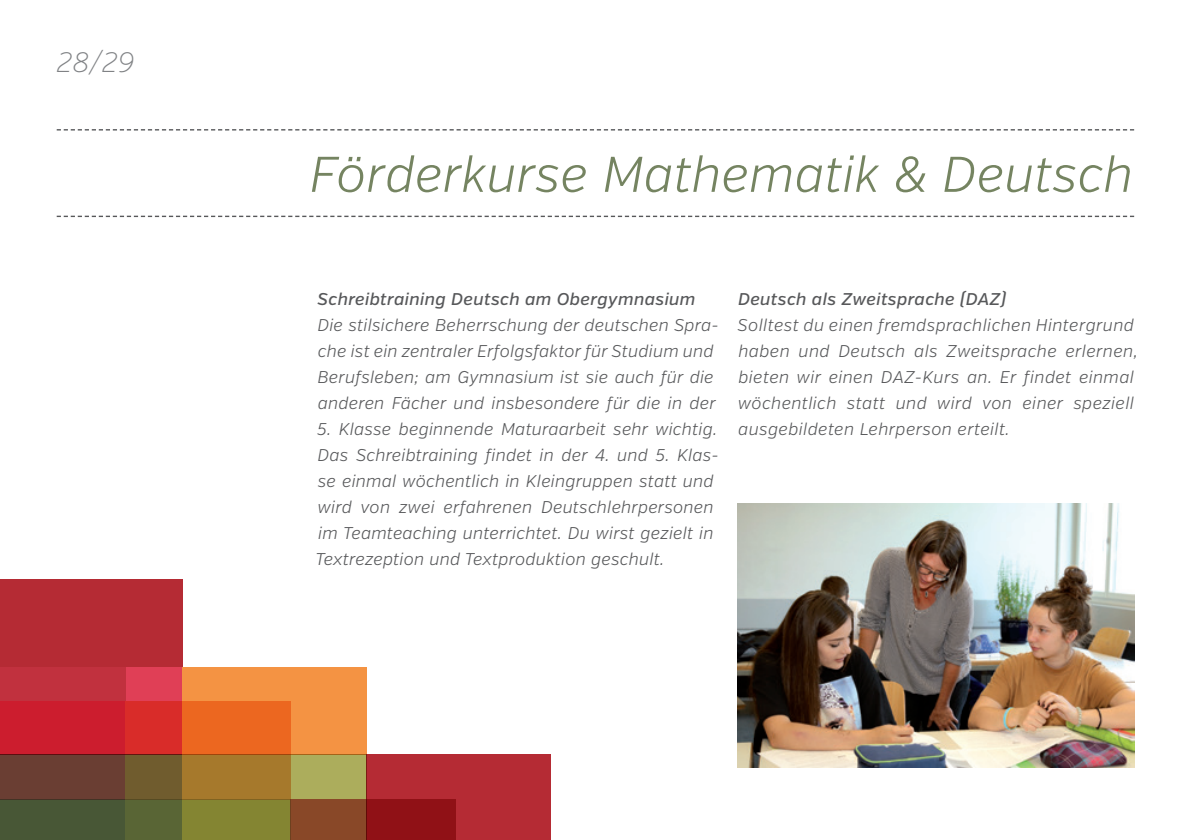
<style>
.page{position:relative;width:1191px;height:840px;background:#fff}
.page>*{position:absolute;margin:0;border:0;box-sizing:border-box;transform-origin:0 0}
.t1{font:italic 300 50px "Verb";color:#758461}
.t2{font:italic 200 28px "Verb";color:#808285}
.t3{font:italic 300 17px/26px "Verb";letter-spacing:.01em;color:#57585a}
.t4{font:italic 500 17px "Verb";letter-spacing:.02em;color:#57585a}
</style>
<div class="page">
<svg style="left:57px;top:215px;width:1077px;height:2px"></svg>
<svg style="left:57px;top:129px;width:1077px;height:1px"></svg>
<div style="left:0;top:578px;width:182px;height:88px;background:#b52b34"></div>
<div style="left:0;top:666px;width:182px;height:88px;background:#e03f56"></div>
<div style="left:182px;top:666px;width:184px;height:88px;background:#f49343"></div>
<div style="left:366px;top:754px;width:184px;height:85px;background:#b52b34"></div>
<div style="left:182px;top:754px;width:184px;height:85px;background:#acad5c"></div>
<div style="left:0;top:602px;width:125px;height:98px;background:#b52b34"></div>
<svg style="left:0;top:700px;width:125px;height:99px;fill:#cc1d2e"></svg>
<svg style="left:125px;top:700px;width:166px;height:99px"></svg>
<svg style="left:291px;top:799px;width:165px;height:40px;fill:#901116"></svg>
<div style="left:0;top:799px;width:125px;height:40px;background:#485736"></div>
<svg style="left:125px;top:799px;width:166px;height:40px;fill:#848532"></svg>
<img style="left:738px;top:503px;width:396px;height:264px">
<p class="t2" style="left:57px;top:45px;width:79px">28/29</p>
<p class="t1" style="left:309px;top:144px;width:825px">Förderkurse Mathematik &amp; Deutsch</p>
<p class="t4" style="left:318px;top:288px;width:379px">Schreibtraining Deutsch am Obergymnasium</p>
<p class="t3" style="left:317px;top:312px;width:403px">Die stilsichere Beherrschung der deutschen Spra&shy;che ist ein zentraler Erfolgsfaktor für Studium und Berufsleben; am Gymnasium ist sie auch für die anderen Fächer und insbesondere für die in der</p>
<p class="t3" style="left:315px;top:416px;width:405px">5. Klasse beginnende Maturaarbeit sehr wichtig.<br>Das Schreibtraining findet in der 4. und 5. Klas&shy;se einmal wöchentlich in Kleingruppen statt und wird von zwei erfahrenen Deutschlehrpersonen im Teamteaching unterrichtet. Du wirst gezielt in Textrezeption und Textproduktion geschult.</p>
<p class="t4" style="left:738px;top:288px;width:269px">Deutsch als Zweitsprache (DAZ)</p>
<p class="t3" style="left:737px;top:312px;width:402px">Solltest du einen fremdsprachlichen Hintergrund haben und Deutsch als Zweitsprache erlernen, bieten wir einen DAZ-Kurs an. Er findet einmal wöchentlich statt und wird von einer speziell ausgebildeten Lehrperson erteilt.</p>
</div>
